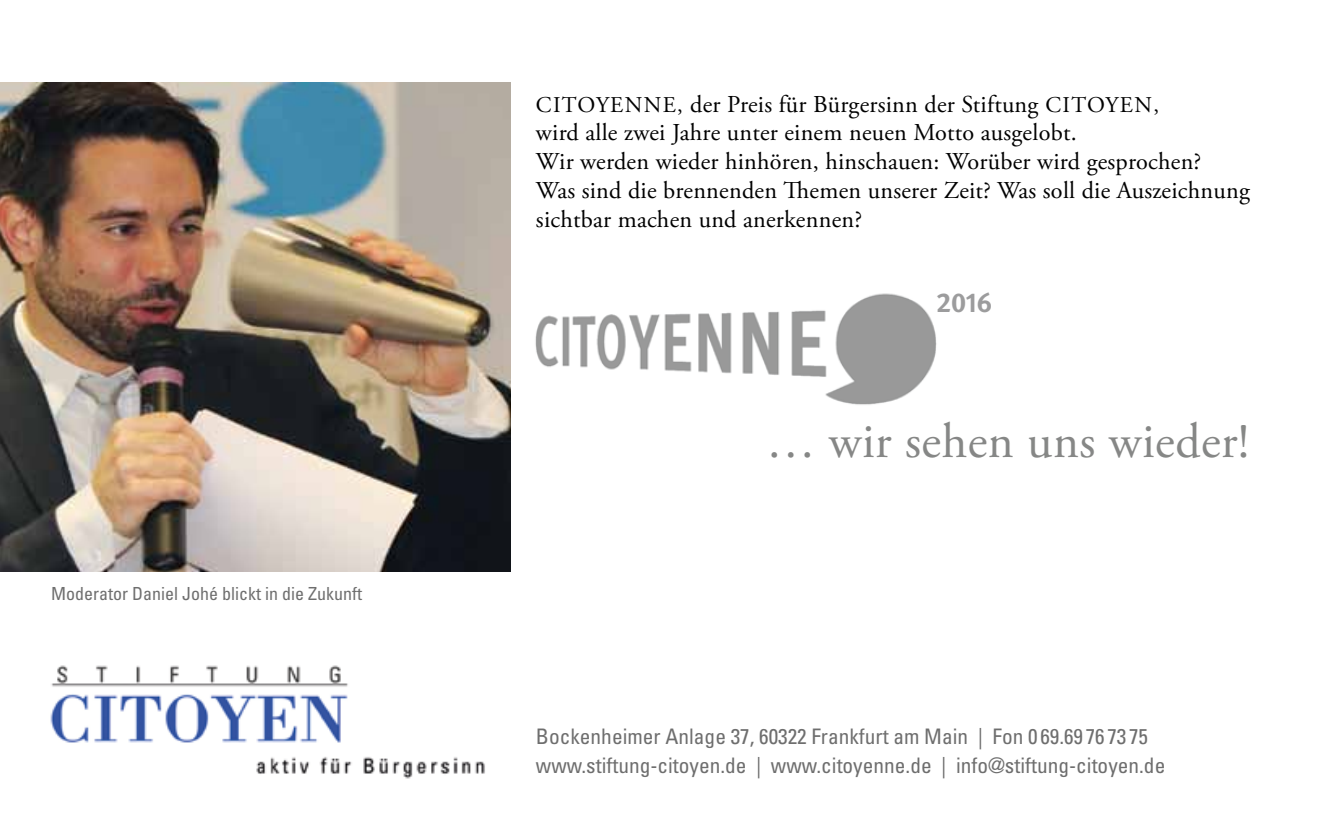
<style>
.page{position:relative;width:1340px;height:830px;background:#fff}
.page>*{position:absolute;margin:0;border:0;box-sizing:border-box;transform-origin:0 0}
.t1{font:49.5px "Adobe Garamond Pro";letter-spacing:.01em;color:#868786}
.t2{font:27.22px "Meta Bold Expert";color:#9c9c9d}
.t3{font:24.3px/28.8px "Adobe Garamond Pro";letter-spacing:.01em;color:#000}
.t4{font:condensed 21.38px/28.8px "Univers LT";color:#6e6e6e}
.t5{font:condensed 18px "Univers LT";color:#6e6e6e}
.s1{font-size:22.5px}
</style>
<div class="page">
<img style="left:50px;top:665px;width:435px;height:114px">
<img style="left:535px;top:293px;width:402px;height:112px">
<div style="left:936px;top:287px;width:70px;height:39px;background:#fff"></div>
<img style="left:0;top:83px;width:510px;height:488px">
<p class="t5" style="left:51px;top:582px;width:312px">Moderator Daniel Johé blickt in die Zukunft</p>
<p class="t3" style="left:536px;top:90px;width:715px"><span class="s1">CITOYENNE,</span> der Preis für Bürgersinn der Stiftung <span class="s1">CITOYEN,<br></span>wird alle zwei Jahre unter einem neuen Motto ausgelobt.<br>Wir werden wieder hinhören, hinschauen: Worüber wird gesprochen?<br>Was sind die brennenden Themen unserer Zeit? Was soll die Auszeichnung sichtbar machen und anerkennen?</p>
<p class="t2" style="left:936px;top:286px;width:58px">2016</p>
<h1 class="t1" style="left:766px;top:411px;width:484px">… wir sehen uns wieder!</h1>
<p class="t4" style="left:536px;top:721px;width:631px">Bockenheimer Anlage 37, 60322 Frankfurt am Main | Fon 0 69.69 76 73 75 www.stiftung-citoyen.de | www.citoyenne.de | info@stiftung-citoyen.de</p>
</div>
